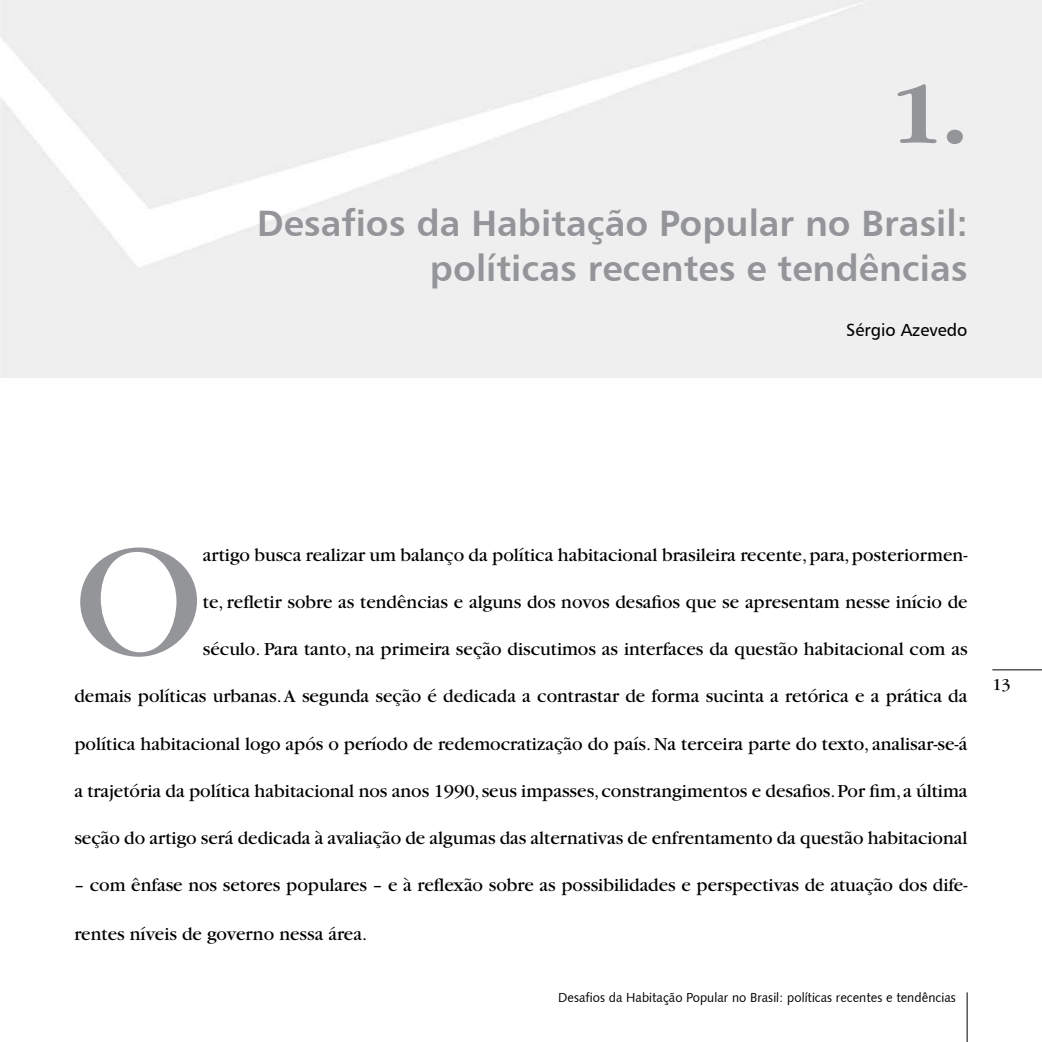
<style>
.page{position:relative;width:1042px;height:1042px;background:#fff}
.page>*{position:absolute;margin:0;border:0;box-sizing:border-box;transform-origin:0 0}
.t1{font:170.97px "Garamond";color:#939598}
.t2{font:700 91px "Garamond";color:#939598}
.t3{font:36.75px/44.1px "Humanist 777 BT Bold B";color:#939598;text-align:right}
.t4{font:19.25px "Garamond";color:#000}
.t5{font:17.5px "Humanist 777 BT Roman B";color:#000}
.t6{font:17.5px "Garamond";color:#000}
.t7{font:13.12px "Humanist 531 BT Roman A";color:#000}
</style>
<div class="page">
<hr style="left:992px;top:669px;width:50px;height:1px;background:#000">
<hr style="left:966px;top:992px;width:1px;height:50px;background:#000">
<h2 class="t2" style="left:891px;top:66px;width:78px">1.</h2>
<h3 class="t3" style="left:257px;top:201px;width:712px">Desafios da Habitação Popular no Brasil: políticas recentes e tendências</h3>
<p class="t5" style="left:846px;top:319px;width:123px">Sérgio Azevedo</p>
<h1 class="t1" style="left:74px;top:512px;width:130px">O</h1>
<p class="t4" style="left:203px;top:544px;width:766px">artigo busca realizar um balanço da política habitacional brasileira recente, para, posteriormen-</p>
<p class="t4" style="left:203px;top:592px;width:766px">te, refletir sobre as tendências e alguns dos novos desafios que se apresentam nesse início de</p>
<p class="t4" style="left:203px;top:639px;width:766px">século. Para tanto, na primeira seção discutimos as interfaces da questão habitacional com as</p>
<p class="t4" style="left:74px;top:686px;width:894px">demais políticas urbanas. A segunda seção é dedicada a contrastar de forma sucinta a retórica e a prática da</p>
<p class="t4" style="left:74px;top:733px;width:894px">política habitacional logo após o período de redemocratização do país. Na terceira parte do texto, analisar-se-á</p>
<p class="t4" style="left:74px;top:781px;width:894px">a trajetória da política habitacional nos anos 1990, seus impasses, constrangimentos e desafios. Por fim, a última</p>
<p class="t4" style="left:74px;top:828px;width:894px">seção do artigo será dedicada à avaliação de algumas das alternativas de enfrentamento da questão habitacional</p>
<p class="t4" style="left:74px;top:875px;width:894px">– com ênfase nos setores populares – e à reflexão sobre as possibilidades e perspectivas de atuação dos dife-</p>
<p class="t4" style="left:74px;top:924px;width:294px">rentes níveis de governo nessa área.</p>
<p class="t7" style="left:558px;top:989px;width:399px">Desafios da Habitação Popular no Brasil: políticas recentes e tendências</p>
<p class="t6" style="left:992px;top:675px;width:20px">13</p>
</div>
